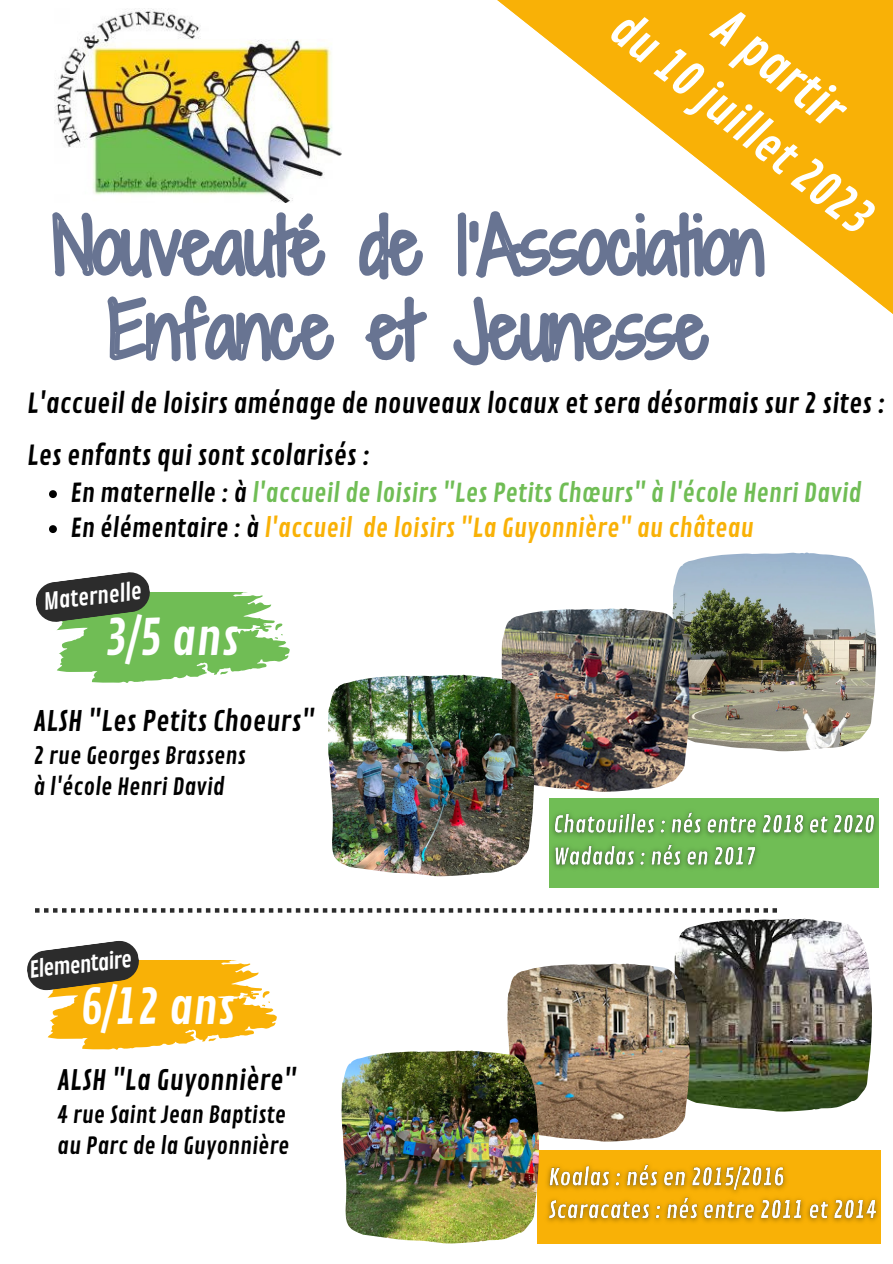
<style>
.page{position:relative;width:893px;height:1264px;background:#fff}
.page>*{position:absolute;margin:0;border:0;box-sizing:border-box;transform-origin:0 0}
.t1{font:49.5px "Contrail One";color:#fff}
.t2{font:48px "Contrail One";color:#fff}
.t3{font:47.25px "Contrail One";color:#fff}
.t4{font:46.5px "Contrail One";color:#fff}
.t5{font:27.6px "Contrail One";color:#000}
.t6{font:27.45px "Contrail One";color:#000}
.t7{font:27px "Contrail One";color:#000}
.t8{font:25.5px "Contrail One";color:#70bd55}
.t9{font:25.5px "Contrail One";color:#f9b106}
.t10{font:23.1px "Contrail One";color:#000}
.t11{font:22.95px "Contrail One";color:#000}
.t12{font:22.95px "Contrail One";color:#fff}
.t13{font:22.65px "Contrail One";color:#fff}
.s1{color:#000}
</style>
<div class="page">
<img style="left:54px;top:9px;width:287px;height:193px">
<svg style="left:497px;top:0;width:395px;height:314px;fill:#f9b106"></svg>
<svg style="left:36px;top:583px;width:12px;height:38px"></svg>
<svg style="left:27px;top:950px;width:21px;height:88px"></svg>
<svg style="left:35px;top:908px;width:742px;height:4px"></svg>
<svg style="left:767px;top:798px;width:110px;height:89px"></svg>
<svg style="left:767px;top:1150px;width:113px;height:93px"></svg>
<img style="left:767px;top:552px;width:108px;height:199px">
<img style="left:767px;top:918px;width:104px;height:193px">
<img style="left:48px;top:207px;width:719px;height:1037px">
<svg style="left:105px;top:211px;width:607px;height:171px"></svg>
<svg style="left:49px;top:490px;width:8px;height:8px"></svg>
<svg style="left:49px;top:525px;width:8px;height:8px"></svg>
<img style="left:544px;top:803px;width:335px;height:79px">
<img style="left:539px;top:1155px;width:342px;height:81px">
<p class="t1" style="left:738px;top:-3px;width:155px;rotate:39deg">A partir</p>
<p class="t4" style="left:634px;top:1px;width:322px;rotate:39deg">du 10 juillet 2023</p>
<p class="t7" style="left:27px;top:387px;width:859px">L'accueil de loisirs aménage de nouveaux locaux et sera désormais sur 2 sites :</p>
<p class="t7" style="left:27px;top:439px;width:344px">Les enfants qui sont scolarisés :</p>
<p class="t8" style="left:70px;top:477px;width:792px"><span class="s1">En maternelle : à</span> l'accueil de loisirs "Les Petits Chœurs" à l'école Henri David</p>
<p class="t9" style="left:70px;top:512px;width:684px"><span class="s1">En élémentaire : à</span> l'accueil de loisirs "La Guyonnière" au château</p>
<p class="t12" style="left:42px;top:588px;width:100px;rotate:-6deg">Maternelle</p>
<p class="t2" style="left:104px;top:609px;width:136px">3/5 ans</p>
<p class="t5" style="left:33px;top:705px;width:283px">ALSH "Les Petits Choeurs"</p>
<p class="t10" style="left:33px;top:742px;width:214px">2 rue Georges Brassens</p>
<p class="t10" style="left:33px;top:773px;width:193px">à l'école Henri David</p>
<p class="t13" style="left:28px;top:956px;width:105px;rotate:-6deg">Elementaire</p>
<p class="t3" style="left:80px;top:978px;width:156px">6/12 ans</p>
<p class="t6" style="left:57px;top:1064px;width:241px">ALSH "La Guyonnière"</p>
<p class="t11" style="left:57px;top:1101px;width:230px">4 rue Saint Jean Baptiste</p>
<p class="t11" style="left:57px;top:1132px;width:234px">au Parc de la Guyonnière</p>
</div>
